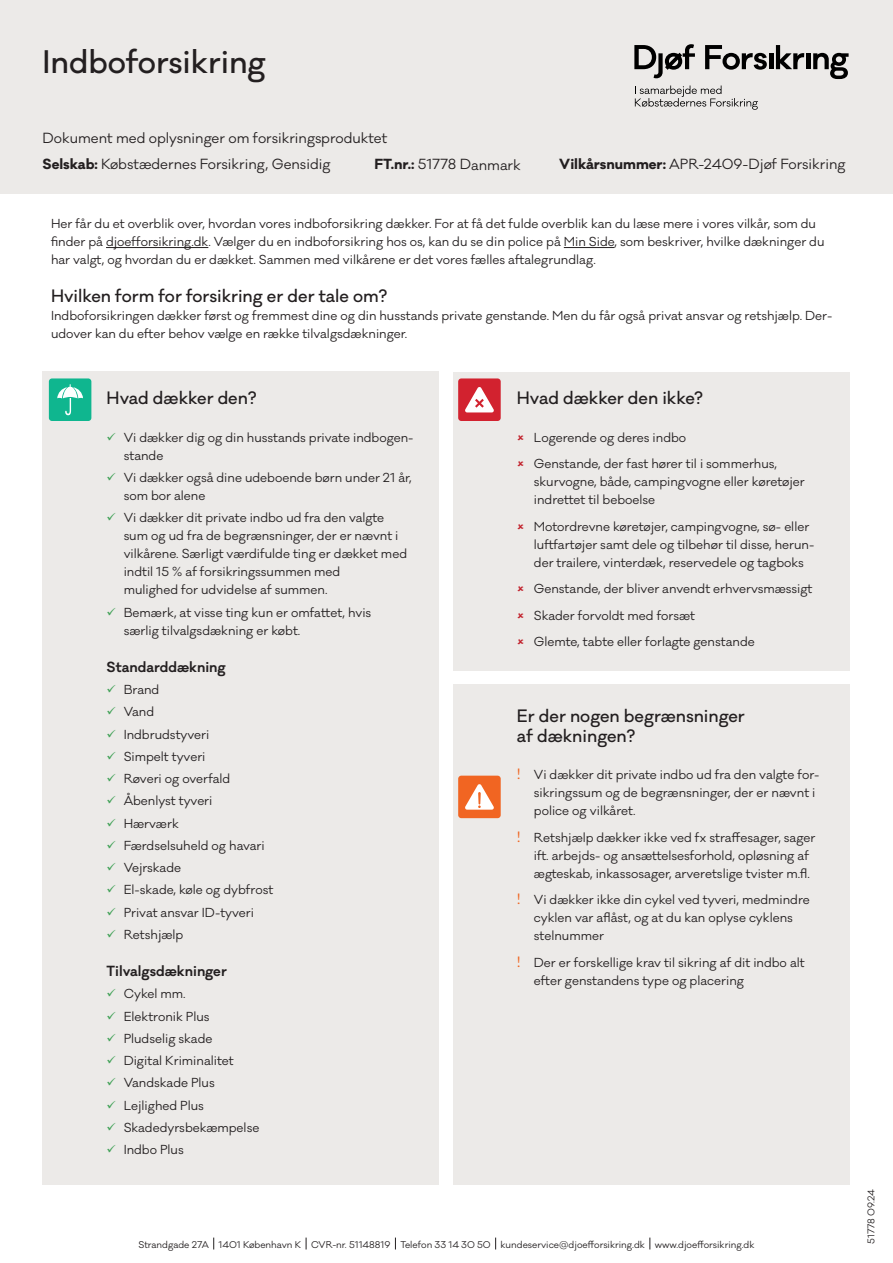
<style>
.page{position:relative;width:893px;height:1263px;background:#fff}
.page>*{position:absolute;margin:0;border:0;box-sizing:border-box;transform-origin:0 0}
.t1{font:500 30px "Galano Classic";color:#231f20}
.Mellemrubrik{font:500 16.5px "Galano Classic";color:#231f20}
.t2{font:13.5px "Galano Classic";color:#231f20}
.Brødtekst_fed{font:600 13.5px "Galano Classic";color:#231f20}
.Brødtekst{font:12px/18px "Galano Classic";color:#231f20}
.t3{font:9px "Galano Classic";color:#231f20}
.s1{font-weight:700}
.s2{font-family:"Brandon Text";font-size:15px;color:#ef6622}
</style>
<div class="page">
<div style="left:0;top:0;width:893px;height:193px;background:#eceae8"></div>
<svg style="left:213px;top:1237px;width:1px;height:12px"></svg>
<svg style="left:306px;top:1237px;width:1px;height:12px"></svg>
<svg style="left:395px;top:1237px;width:1px;height:12px"></svg>
<svg style="left:495px;top:1237px;width:1px;height:12px"></svg>
<svg style="left:649px;top:1237px;width:1px;height:12px"></svg>
<svg style="left:634px;top:44px;width:61px;height:34px"></svg>
<svg style="left:705px;top:45px;width:62px;height:25px"></svg>
<hr style="left:769px;top:53px;width:4px;height:16px;background:#000">
<hr style="left:806px;top:53px;width:4px;height:16px;background:#000">
<svg style="left:813px;top:53px;width:36px;height:26px"></svg>
<svg style="left:776px;top:45px;width:28px;height:24px"></svg>
<svg style="left:635px;top:86px;width:123px;height:24px"></svg>
<div style="left:43px;top:371px;width:396px;height:813px;background:#eceae8"></div>
<hr style="left:106px;top:247px;width:102px;height:1px;background:#231f20">
<hr style="left:564px;top:247px;width:50px;height:1px;background:#231f20">
<div style="left:453px;top:372px;width:396px;height:298px;background:#eceae8"></div>
<div style="left:49px;top:378px;width:42px;height:43px;background:#0fb68f;border-radius:3px"></div>
<svg style="left:57px;top:384px;width:26px;height:31px"></svg>
<div style="left:458px;top:378px;width:43px;height:43px;background:#d2222f;border-radius:3px"></div>
<svg style="left:465px;top:387px;width:29px;height:25px"></svg>
<div style="left:453px;top:685px;width:396px;height:500px;background:#eceae8"></div>
<div style="left:458px;top:776px;width:43px;height:42px;background:#f16522;border-radius:3px"></div>
<svg style="left:465px;top:784px;width:29px;height:26px"></svg>
<h1 class="t1" style="left:43px;top:42px;width:225px">Indboforsikring</h1>
<p class="t2" style="left:43px;top:129px;width:346px">Dokument med oplysninger om forsikringsproduktet</p>
<p class="t2" style="left:43px;top:155px;width:289px"><span class="s1">Selskab:</span> Købstædernes Forsikring, Gensidig</p>
<p class="t2" style="left:375px;top:156px;width:148px"><span class="s1">FT.nr.:</span> 51778 Danmark</p>
<p class="t2" style="left:559px;top:155px;width:288px"><span class="s1">Vilkårsnummer:</span> APR-2409-Djøf Forsikring</p>
<p class="Brødtekst" style="left:51px;top:215px;width:775px">Her får du et overblik over, hvordan vores indboforsikring dækker. For at få det fulde overblik kan du læse mere i vores vilkår, som du finder på djoefforsikring.dk. Vælger du en indboforsikring hos os, kan du se din police på Min Side, som beskriver, hvilke dækninger du har valgt, og hvordan du er dækket. Sammen med vilkårene er det vores fælles aftalegrundlag.</p>
<p class="Mellemrubrik" style="left:51px;top:285px;width:338px">Hvilken form for forsikring er der tale om?</p>
<p class="Brødtekst" style="left:51px;top:307px;width:783px">Indboforsikringen dækker først og fremmest dine og din husstands private genstande. Men du får også privat ansvar og retshjælp. Der&shy;udover kan du efter behov vælge en række tilvalgsdækninger.</p>
<p class="Mellemrubrik" style="left:107px;top:387px;width:151px">Hvad dækker den?</p>
<p class="Brødtekst" style="left:124px;top:429px;width:291px">Vi dækker dig og din husstands private indbogen&shy;stande</p>
<p class="Brødtekst" style="left:124px;top:469px;width:290px">Vi dækker også dine udeboende børn under 21 år, som bor alene</p>
<p class="Brødtekst" style="left:124px;top:509px;width:285px">Vi dækker dit private indbo ud fra den valgte sum og ud fra de begrænsninger, der er nævnt i vilkårene. Særligt værdifulde ting er dækket med indtil 15 % af forsikringssummen med<br>mulighed for udvidelse af summen.</p>
<p class="Brødtekst" style="left:124px;top:603px;width:249px">Bemærk, at visse ting kun er omfattet, hvis særlig tilvalgsdækning er købt.</p>
<p class="Brødtekst_fed" style="left:107px;top:658px;width:121px">Standarddækning</p>
<p class="Brødtekst" style="left:124px;top:681px;width:37px">Brand</p>
<p class="Brødtekst" style="left:124px;top:703px;width:32px">Vand</p>
<p class="Brødtekst" style="left:124px;top:725px;width:87px">Indbrudstyveri</p>
<p class="Brødtekst" style="left:124px;top:748px;width:83px">Simpelt tyveri</p>
<p class="Brødtekst" style="left:124px;top:770px;width:108px">Røveri og overfald</p>
<p class="Brødtekst" style="left:124px;top:792px;width:90px">Åbenlyst tyveri</p>
<p class="Brødtekst" style="left:124px;top:814px;width:57px">Hærværk</p>
<p class="Brødtekst" style="left:124px;top:837px;width:143px">Færdselsuheld og havari</p>
<p class="Brødtekst" style="left:124px;top:859px;width:59px">Vejrskade</p>
<p class="Brødtekst" style="left:124px;top:881px;width:151px">El-skade, køle og dybfrost</p>
<p class="Brødtekst" style="left:124px;top:903px;width:132px">Privat ansvar ID-tyveri</p>
<p class="Brødtekst" style="left:124px;top:926px;width:61px">Retshjælp</p>
<p class="Brødtekst_fed" style="left:107px;top:962px;width:122px">Tilvalgsdækninger</p>
<p class="Brødtekst" style="left:124px;top:985px;width:64px">Cykel mm.</p>
<p class="Brødtekst" style="left:124px;top:1007px;width:87px">Elektronik Plus</p>
<p class="Brødtekst" style="left:124px;top:1030px;width:90px">Pludselig skade</p>
<p class="Brødtekst" style="left:124px;top:1052px;width:111px">Digital Kriminalitet</p>
<p class="Brødtekst" style="left:124px;top:1074px;width:93px">Vandskade Plus</p>
<p class="Brødtekst" style="left:124px;top:1096px;width:82px">Lejlighed Plus</p>
<p class="Brødtekst" style="left:124px;top:1119px;width:137px">Skadedyrsbekæmpelse</p>
<p class="Brødtekst" style="left:124px;top:1141px;width:62px">Indbo Plus</p>
<p class="Mellemrubrik" style="left:517px;top:387px;width:188px">Hvad dækker den ikke?</p>
<p class="Brødtekst" style="left:534px;top:429px;width:154px">Logerende og deres indbo</p>
<p class="Brødtekst" style="left:534px;top:455px;width:272px">Genstande, der fast hører til i sommerhus, skurvogne, både, campingvogne eller køretøjer indrettet til beboelse</p>
<p class="Brødtekst" style="left:534px;top:518px;width:282px">Motordrevne køretøjer, campingvogne, sø- eller luftfartøjer samt dele og tilbehør til disse, herun&shy;der trailere, vinterdæk, reservedele og tagboks</p>
<p class="Brødtekst" style="left:534px;top:580px;width:280px">Genstande, der bliver anvendt erhvervsmæssigt</p>
<p class="Brødtekst" style="left:534px;top:607px;width:163px">Skader forvoldt med forsæt</p>
<p class="Brødtekst" style="left:534px;top:633px;width:222px">Glemte, tabte eller forlagte genstande</p>
<p class="Mellemrubrik" style="left:517px;top:705px;width:230px">Er der nogen begrænsninger</p>
<p class="Mellemrubrik" style="left:517px;top:725px;width:120px">af dækningen?</p>
<p class="Brødtekst" style="left:534px;top:766px;width:287px;text-indent:-17px"><span class="s2">!</span> Vi dækker dit private indbo ud fra den valgte for&shy;sikringssum og de begrænsninger, der er nævnt i police og vilkåret.</p>
<p class="Brødtekst" style="left:534px;top:828px;width:283px;text-indent:-17px"><span class="s2">!</span> Retshjælp dækker ikke ved fx straffesager, sager ift. arbejds- og ansættelsesforhold, opløsning af ægteskab, inkassosager, arveretslige tvister m.fl.</p>
<p class="Brødtekst" style="left:534px;top:891px;width:277px;text-indent:-17px"><span class="s2">!</span> Vi dækker ikke din cykel ved tyveri, medmindre cyklen var aflåst, og at du kan oplyse cyklens stelnummer</p>
<p class="Brødtekst" style="left:534px;top:953px;width:272px;text-indent:-17px"><span class="s2">!</span> Der er forskellige krav til sikring af dit indbo alt efter genstandens type og placering</p>
<p class="t3" style="left:138px;top:1239px;width:618px">Strandgade 27A 1401 København K CVR-nr. 51148819 Telefon 33 14 30 50 kundeservice@djoefforsikring.dk www.djoefforsikring.dk</p>
<p class="t3" style="left:865px;top:1244px;width:56px;rotate:-90deg">51778 09.24</p>
</div>
